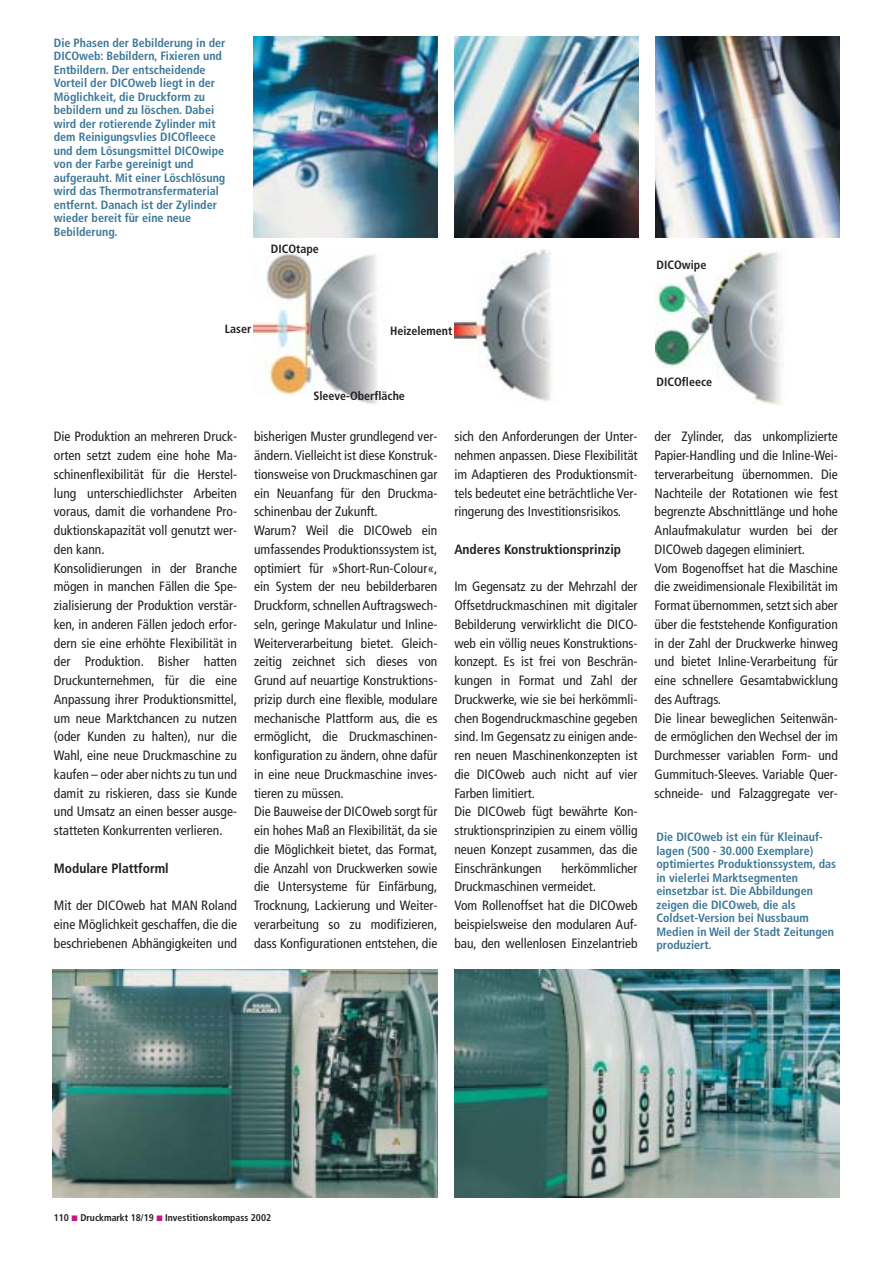
<style>
.page{position:relative;width:893px;height:1262px;background:#fff}
.page>*{position:absolute;margin:0;border:0;box-sizing:border-box;transform-origin:0 0}
.t1{font:condensed 13.5px/18.8px "Frutiger";color:#231f20}
.t2{font:700 condensed 13.5px "Frutiger";color:#231f20}
.t3{font:700 condensed 12px/13.5px "Frutiger";color:#3d7897}
.t4{font:700 condensed 12px "Frutiger";color:#231f20}
.t5{font:700 condensed 9.75px "Frutiger";color:#231f20}
</style>
<div class="page">
<img style="left:655px;top:36px;width:184px;height:201px">
<img style="left:454px;top:36px;width:184px;height:201px">
<img style="left:253px;top:36px;width:184px;height:201px">
<img style="left:253px;top:253px;width:125px;height:151px">
<img style="left:655px;top:249px;width:127px;height:157px">
<img style="left:454px;top:249px;width:97px;height:152px">
<img style="left:52px;top:969px;width:385px;height:228px">
<img style="left:454px;top:969px;width:385px;height:228px">
<p class="t3" style="left:54px;top:37px;width:173px">Die Phasen der Bebilderung in der<br>DICOweb: Bebildern, Fixieren und<br>Entbildern. Der entscheidende<br>Vorteil der DICOweb liegt in der<br>Möglichkeit, die Druckform zu bebildern und zu löschen. Dabei wird der rotierende Zylinder mit dem Reinigungsvlies DICOfleece und dem Lösungsmittel DICOwipe von der Farbe gereinigt und aufgerauht. Mit einer Löschlösung wird das Thermotransfermaterial entfernt. Danach ist der Zylinder wieder bereit für eine neue<br>Bebilderung.</p>
<p class="t4" style="left:271px;top:244px;width:50px">DICOtape</p>
<p class="t4" style="left:656px;top:260px;width:51px">DICOwipe</p>
<p class="t4" style="left:225px;top:324px;width:28px">Laser</p>
<p class="t4" style="left:390px;top:326px;width:64px">Heizelement</p>
<p class="t4" style="left:313px;top:391px;width:93px">Sleeve-Oberfläche</p>
<p class="t1" style="left:54px;top:428px;width:185px">Die Produktion an mehreren Druck&shy;orten setzt zudem eine hohe Ma&shy;schinenflexibilität für die Herstel&shy;lung unterschiedlichster Arbeiten voraus, damit die vorhandene Pro&shy;duktionskapazität voll genutzt wer&shy;den kann.<br>Konsolidierungen in der Branche mögen in manchen Fällen die Spe&shy;zialisierung der Produktion verstär&shy;ken, in anderen Fällen jedoch erfor&shy;dern sie eine erhöhte Flexibilität in der Produktion. Bisher hatten Druckunternehmen, für die eine Anpassung ihrer Produktionsmittel, um neue Marktchancen zu nutzen (oder Kunden zu halten), nur die Wahl, eine neue Druckmaschine zu kaufen – oder aber nichts zu tun und damit zu riskieren, dass sie Kunde und Umsatz an einen besser ausge&shy;statteten Konkurrenten verlieren.</p>
<p class="t2" style="left:54px;top:862px;width:116px">Modulare Plattforml</p>
<p class="t1" style="left:54px;top:897px;width:185px;text-align:justify">Mit der DICOweb hat MAN Roland eine Möglichkeit geschaffen, die die beschriebenen Abhängigkeiten und</p>
<p class="t1" style="left:254px;top:428px;width:185px">bisherigen Muster grundlegend ver&shy;ändern.Vielleicht ist diese Konstruk&shy;tionsweise von Druckmaschinen gar ein Neuanfang für den Druckma&shy;schinenbau der Zukunft.<br>Warum? Weil die DICOweb ein umfassendes Produktionssystem ist, optimiert für »Short-Run-Colour«, ein System der neu bebilderbaren Druckform, schnellen Auftragswech&shy;seln, geringe Makulatur und Inline-Weiterverarbeitung bietet. Gleich&shy;zeitig zeichnet sich dieses von Grund auf neuartige Konstruktions&shy;prizip durch eine flexible, modulare mechanische Plattform aus, die es ermöglicht, die Druckmaschinen&shy;konfiguration zu ändern, ohne dafür in eine neue Druckmaschine inves&shy;tieren zu müssen.<br>Die Bauweise der DICOweb sorgt für ein hohes Maß an Flexibilität, da sie die Möglichkeit bietet, das Format, die Anzahl von Druckwerken sowie die Untersysteme für Einfärbung, Trocknung, Lackierung und Weiter&shy;verarbeitung so zu modifizieren, dass Konfigurationen entstehen, die</p>
<p class="t1" style="left:454px;top:428px;width:185px;text-align:justify">sich den Anforderungen der Unter&shy;nehmen anpassen. Diese Flexibilität im Adaptieren des Produktionsmit&shy;tels bedeutet eine beträchtliche Ver&shy;ringerung des Investitionsrisikos.</p>
<p class="t2" style="left:454px;top:543px;width:168px">Anderes Konstruktionsprinzip</p>
<p class="t1" style="left:454px;top:578px;width:185px">Im Gegensatz zu der Mehrzahl der<br>Offsetdruckmaschinen mit digitaler<br>Bebilderung verwirklicht die DICO&shy;web ein völlig neues Konstruktions&shy;konzept. Es ist frei von Beschrän&shy;kungen in Format und Zahl der<br>Druckwerke, wie sie bei herkömmli&shy;chen Bogendruckmaschine gegeben sind. Im Gegensatz zu einigen ande&shy;ren neuen Maschinenkonzepten ist die DICOweb auch nicht auf vier<br>Farben limitiert.<br>Die DICOweb fügt bewährte Kon&shy;struktionsprinzipien zu einem völlig neuen Konzept zusammen, das die<br>Einschränkungen</p>
<p class="t1" style="left:454px;top:859px;width:185px;text-indent:107px">herkömmlicher<br>Druckmaschinen vermeidet.<br>Vom Rollenoffset hat die DICOweb beispielsweise den modularen Auf&shy;bau, den wellenlosen Einzelantrieb</p>
<p class="t4" style="left:656px;top:377px;width:57px">DICOfleece</p>
<p class="t1" style="left:654px;top:428px;width:185px">der Zylinder, das unkomplizierte Papier-Handling und die Inline-Wei&shy;terverarbeitung übernommen. Die Nachteile der Rotationen wie fest begrenzte Abschnittlänge und hohe Anlaufmakulatur wurden bei der DICOweb dagegen eliminiert.<br>Vom Bogenoffset hat die Maschine die zweidimensionale Flexibilität im Format übernommen, setzt sich aber über die feststehende Konfiguration in der Zahl der Druckwerke hinweg und bietet Inline-Verarbeitung für eine schnellere Gesamtabwicklung des Auftrags.<br>Die linear beweglichen Seitenwän&shy;de ermöglichen den Wechsel der im Durchmesser variablen Form- und Gummituch-Sleeves. Variable Quer&shy;schneide- und Falzaggregate ver-</p>
<p class="t3" style="left:656px;top:831px;width:181px">Die DICOweb ist ein für Kleinauf&shy;lagen (500 - 30.000 Exemplare) optimiertes Produktionssystem, das in vielerlei Marktsegmenten einsetzbar ist. Die Abbildungen zeigen die DICOweb, die als<br>Coldset-Version bei Nussbaum<br>Medien in Weil der Stadt Zeitungen produziert.</p>
<p class="t5" style="left:54px;top:1213px;width:219px">110 Druckmarkt 18/19 Investitionskompass 2002</p>
</div>
